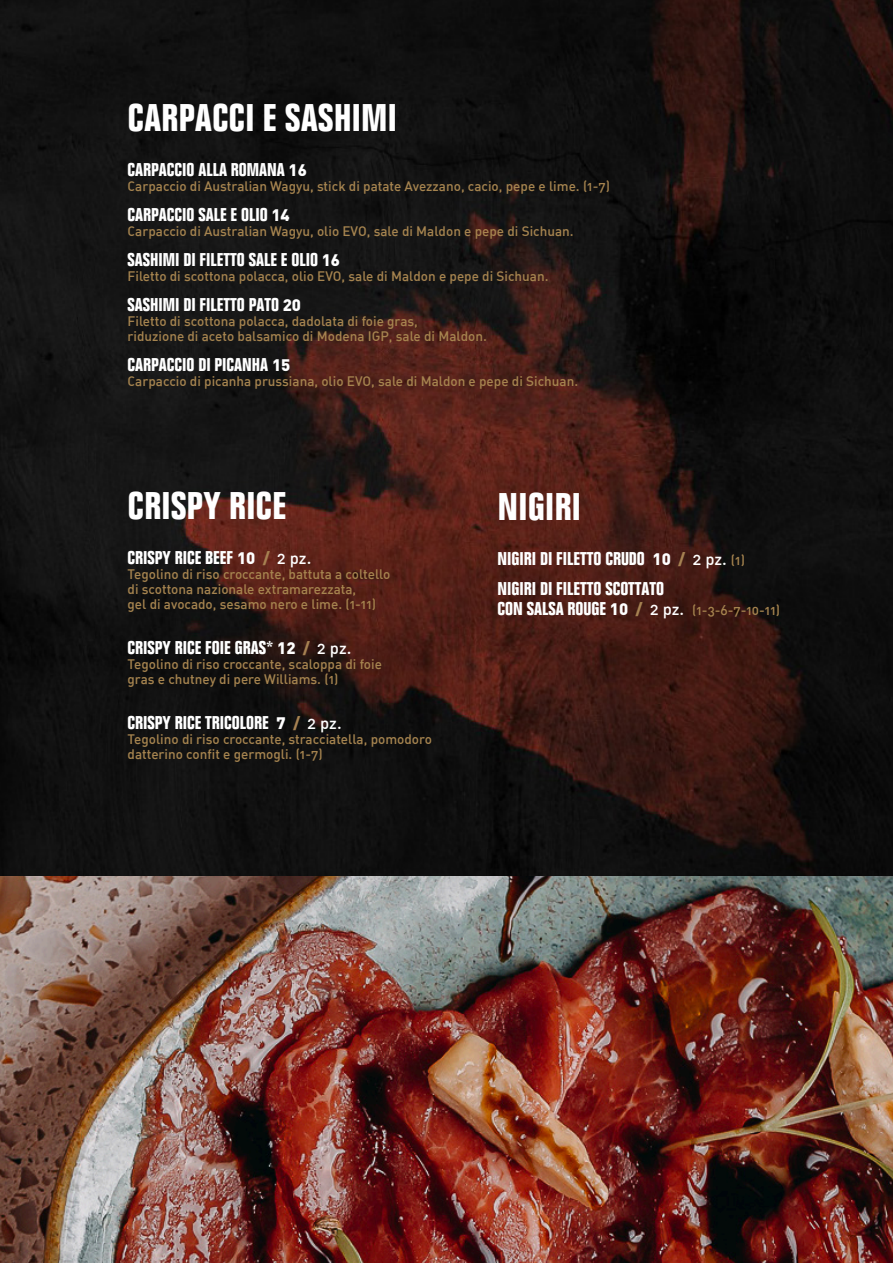
<style>
.page{position:relative;width:893px;height:1263px;background:#fff}
.page>*{position:absolute;margin:0;border:0;box-sizing:border-box;transform-origin:0 0}
.t1{font:700 condensed 37.5px "Folio";letter-spacing:.015em;color:#fff}
.t2{font:700 condensed 18px "Folio";color:#fff}
.t3{font:13.5px "DIN Medium Alternate";color:#a6844f}
.s1{font-family:"DIN";font-weight:900;font-stretch:normal;font-size:16.5px}
.s2{font-family:"DIN";font-weight:900;font-stretch:normal;font-size:16.5px;color:#a68252}
.s3{font-family:"DIN Medium Alternate";font-weight:400;font-stretch:normal;font-size:16.5px}
.s4{font-family:"DIN Medium Alternate";font-weight:400;font-stretch:normal;font-size:13.5px;color:#a6844f}
.s5{font-family:"Folio";font-weight:700;font-stretch:condensed;font-size:18px;color:#fff}
.s6{font-family:"DIN";font-weight:900;font-size:16.5px;color:#fff}
.s7{font-family:"DIN";font-weight:900;font-size:16.5px;color:#a68252}
.s8{font-size:16.5px;color:#fff}
</style>
<div class="page">
<img style="left:0;top:0;width:893px;height:876px">
<img style="left:0;top:876px;width:893px;height:387px">
<p class="t1" style="left:128px;top:97px;width:270px">CARPACCI E SASHIMI</p>
<p class="t2" style="left:128px;top:160px;width:181px">CARPACCIO ALLA ROMANA <span class="s1">16</span></p>
<p class="t3" style="left:128px;top:178px;width:484px">Carpaccio di Australian Wagyu, stick di patate Avezzano, cacio, pepe e lime. (1-7)</p>
<p class="t2" style="left:128px;top:205px;width:164px">CARPACCIO SALE E OLIO <span class="s1">14</span></p>
<p class="t3" style="left:128px;top:223px;width:448px">Carpaccio di Australian Wagyu, olio EVO, sale di Maldon e pepe di Sichuan.</p>
<p class="t2" style="left:128px;top:250px;width:214px">SASHIMI DI FILETTO SALE E OLIO <span class="s1">16</span></p>
<p class="t3" style="left:128px;top:268px;width:422px">Filetto di scottona polacca, olio EVO, sale di Maldon e pepe di Sichuan.</p>
<p class="t2" style="left:128px;top:295px;width:175px">SASHIMI DI FILETTO PATO <span class="s1">20</span></p>
<p class="t3" style="left:128px;top:313px;width:292px">Filetto di scottona polacca, dadolata di foie gras,</p>
<p class="t3" style="left:128px;top:328px;width:361px">riduzione di aceto balsamico di Modena IGP, sale di Maldon.</p>
<p class="t2" style="left:128px;top:355px;width:164px">CARPACCIO DI PICANHA <span class="s1">15</span></p>
<p class="t3" style="left:128px;top:373px;width:452px">Carpaccio di picanha prussiana, olio EVO, sale di Maldon e pepe di Sichuan.</p>
<p class="t1" style="left:128px;top:485px;width:160px">CRISPY RICE</p>
<p class="t2" style="left:128px;top:548px;width:185px">CRISPY RICE BEEF <span class="s1">10</span> <span class="s2">/</span> <span class="s3">2 pz.</span></p>
<p class="t3" style="left:128px;top:565px;width:264px">Tegolino di riso croccante, battuta a coltello</p>
<p class="t3" style="left:128px;top:580px;width:230px">di scottona nazionale extramarezzata,</p>
<p class="t3" style="left:128px;top:595px;width:250px">gel di avocado, sesamo nero e lime. (1-11)</p>
<p class="t2" style="left:128px;top:638px;width:225px">CRISPY RICE FOIE GRAS* <span class="s1">12</span> <span class="s2">/</span> <span class="s3">2 pz.</span></p>
<p class="t3" style="left:128px;top:655px;width:256px">Tegolino di riso croccante, scaloppa di foie</p>
<p class="t3" style="left:128px;top:670px;width:212px">gras e chutney di pere Williams. (1)</p>
<p class="t2" style="left:128px;top:713px;width:216px">CRISPY RICE TRICOLORE <span class="s1">7</span> <span class="s2">/</span> <span class="s3">2 pz.</span></p>
<p class="t3" style="left:128px;top:730px;width:306px">Tegolino di riso croccante, stracciatella, pomodoro</p>
<p class="t3" style="left:128px;top:745px;width:197px">datterino confit e germogli. (1-7)</p>
<p class="t1" style="left:498px;top:486px;width:85px">NIGIRI</p>
<p class="t2" style="left:497px;top:549px;width:249px">NIGIRI DI FILETTO CRUDO <span class="s1">10</span> <span class="s2">/</span> <span class="s3">2 pz.</span> <span class="s4">(1)</span></p>
<p class="t2" style="left:497px;top:579px;width:168px">NIGIRI DI FILETTO SCOTTATO</p>
<p class="t3" style="left:497px;top:601px;width:284px"><span class="s5">CON SALSA ROUGE</span> <span class="s6">10</span> <span class="s7">/</span> <span class="s8">2 pz.</span> (1-3-6-7-10-11)</p>
</div>
